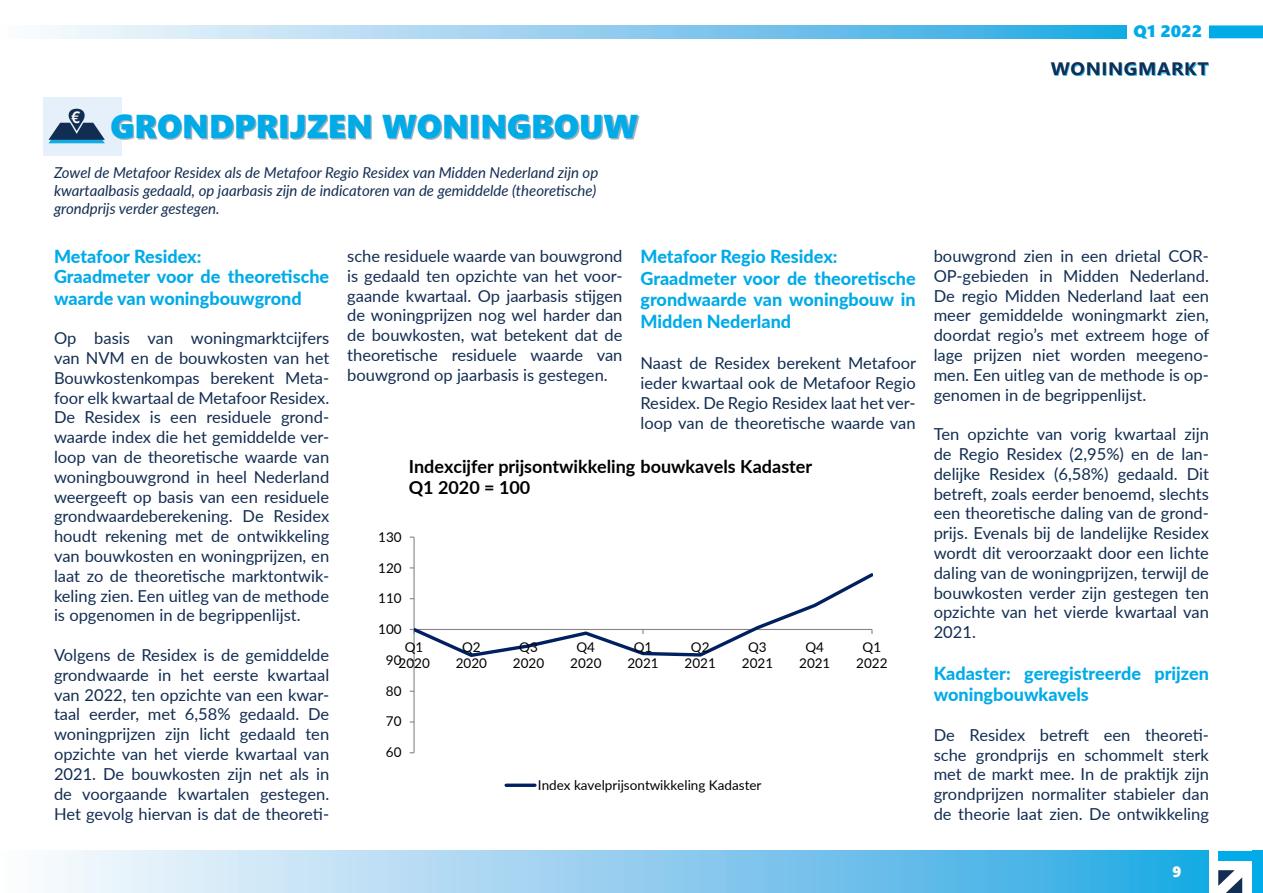
<style>
.page{position:relative;width:1263px;height:893px;background:#fff}
.page>*{position:absolute;margin:0;border:0;box-sizing:border-box;transform-origin:0 0}
.t1{font:33px "Segoe UI Black";color:#01abe8}
.t2{font:800 18px/21.6px "Lato";color:#01abe8}
.t3{font:700 18px/21.6px "Lato";color:#000}
.Alineastijl_5{font:700 18px "Segoe UI";letter-spacing:.035em;color:#132d53;scale:1.06 1}
.t4{font:16.5px/19.8px "Lato";color:#132d53;text-align:justify}
.t5{font:16.5px/19.8px "Lato";color:#112d52;text-align:justify}
.t6{font:16.5px "Segoe UI Black";color:#01abe8;scale:1.06 1}
.t7{font:700 15.9px "Trebuchet MS";color:#fff}
.t8{font:italic 15px/18px "Lato";color:#132d53}
.t9{font:15px "Segoe UI Black";color:#fffdf4}
.t10{font:13.5px/16.2px "Lato";color:#000;text-align:center}
</style>
<div class="page">
<hr style="left:413px;top:537px;width:2px;height:216px;background:#868686">
<svg style="left:410px;top:567px;width:463px;height:94px"></svg>
<hr style="left:506px;top:784px;width:29px;height:3px;background:#002060">
<div style="left:43px;top:97px;width:79px;height:58px;background:#e5f0fb"></div>
<svg style="left:48px;top:850px;width:1161px;height:43px;background:#91ceef"></svg>
<svg style="left:45px;top:25px;width:1082px;height:13px;background:#90ceef"></svg>
<div style="left:1218px;top:850px;width:45px;height:10px;background:#01abe8"></div>
<div style="left:1252px;top:850px;width:11px;height:43px;background:#01abe8"></div>
<svg style="left:1218px;top:870px;width:24px;height:23px"></svg>
<div style="left:1209px;top:25px;width:54px;height:13px;background:#01abe8;border:2px solid #01abe8"></div>
<div style="left:1051px;top:63px;width:158px;height:13px;background:#01abe8;opacity:.75"></div>
<div style="left:113px;top:116px;width:526px;height:24px;background:#7f96a7;opacity:.75"></div>
<svg style="left:49px;top:109px;width:56px;height:34px"></svg>
<p class="t7" style="left:71px;top:107px;width:11px">€</p>
<p class="t1" style="left:111px;top:102px;width:529px">GRONDPRIJZEN WONINGBOUW</p>
<p class="t8" style="left:54px;top:163px;width:546px">Zowel de Metafoor Residex als de Metafoor Regio Residex van Midden Nederland zijn op kwartaalbasis gedaald, op jaarbasis zijn de indicatoren van de gemiddelde (theoretische) grondprijs verder gestegen.</p>
<p class="t2" style="left:54px;top:245px;width:149px">Metafoor Residex:</p>
<p class="t2" style="left:54px;top:265px;width:277px">Graadmeter voor de theoretische waarde van woningbouwgrond</p>
<p class="t4" style="left:54px;top:328px;width:277px">Op basis van woningmarktcijfers van NVM en de bouwkosten van het Bouwkostenkompas berekent Meta&shy;foor elk kwartaal de Metafoor Residex.<br>De Residex is een residuele grond&shy;waarde index die het gemiddelde ver&shy;loop van de theoretische waarde van woningbouwgrond in heel Nederland weergeeft op basis van een residuele grondwaardeberekening. De Residex houdt rekening met de ontwikkeling van bouwkosten en woningprijzen, en laat zo de theoretische marktontwik&shy;keling zien. Een uitleg van de methode is opgenomen in de begrippenlijst.</p>
<p class="t4" style="left:54px;top:644px;width:277px">Volgens de Residex is de gemiddelde grondwaarde in het eerste kwartaal van 2022, ten opzichte van een kwar&shy;taal eerder, met 6,58% gedaald. De woningprijzen zijn licht gedaald ten opzichte van het vierde kwartaal van 2021. De bouwkosten zijn net als in de voorgaande kwartalen gestegen.<br>Het gevolg hiervan is dat de theoreti-</p>
<p class="t4" style="left:347px;top:245px;width:277px">sche residuele waarde van bouwgrond is gedaald ten opzichte van het voor&shy;gaande kwartaal. Op jaarbasis stijgen de woningprijzen nog wel harder dan de bouwkosten, wat betekent dat de theoretische residuele waarde van bouwgrond op jaarbasis is gestegen.</p>
<p class="t2" style="left:640px;top:245px;width:199px">Metafoor Regio Residex:</p>
<p class="t2" style="left:640px;top:267px;width:277px;text-align:justify">Graadmeter voor de theoretische grondwaarde van woningbouw in Midden Nederland</p>
<p class="t5" style="left:640px;top:353px;width:277px">Naast de Residex berekent Metafoor ieder kwartaal ook de Metafoor Regio Residex. De Regio Residex laat het ver&shy;loop van de theoretische waarde van</p>
<p class="t3" style="left:409px;top:455px;width:405px">Indexcijfer prijsontwikkeling bouwkavels Kadaster<br>Q1 2020 = 100</p>
<p class="t10" style="left:378px;top:528px;width:25px">130</p>
<p class="t10" style="left:378px;top:559px;width:25px">120</p>
<p class="t10" style="left:378px;top:590px;width:25px">110</p>
<p class="t10" style="left:378px;top:620px;width:25px">100</p>
<p class="t10" style="left:398px;top:638px;width:33px">Q1<br>2020</p>
<p class="t10" style="left:456px;top:638px;width:33px">Q2<br>2020</p>
<p class="t10" style="left:513px;top:638px;width:33px">Q3<br>2020</p>
<p class="t10" style="left:570px;top:638px;width:33px">Q4<br>2020</p>
<p class="t10" style="left:627px;top:638px;width:33px">Q1<br>2021</p>
<p class="t10" style="left:685px;top:638px;width:33px">Q2<br>2021</p>
<p class="t10" style="left:742px;top:638px;width:33px">Q3<br>2021</p>
<p class="t10" style="left:799px;top:638px;width:33px">Q4<br>2021</p>
<p class="t10" style="left:856px;top:638px;width:33px">Q1<br>2022</p>
<p class="t10" style="left:386px;top:651px;width:17px">90</p>
<p class="t10" style="left:386px;top:682px;width:17px">80</p>
<p class="t10" style="left:386px;top:713px;width:17px">70</p>
<p class="t10" style="left:386px;top:744px;width:17px">60</p>
<p class="t10" style="left:538px;top:776px;width:225px">Index kavelprijsontwikkeling Kadaster</p>
<p class="t6" style="left:1133px;top:19px;width:66px">Q1 2022</p>
<p class="Alineastijl_5" style="left:1051px;top:52px;width:150px">WONINGMARKT</p>
<p class="t5" style="left:934px;top:245px;width:277px">bouwgrond zien in een drietal COR-OP-gebieden in Midden Nederland.<br>De regio Midden Nederland laat een meer gemiddelde woningmarkt zien, doordat regio’s met extreem hoge of lage prijzen niet worden meegeno&shy;men. Een uitleg van de methode is op&shy;genomen in de begrippenlijst.</p>
<p class="t5" style="left:934px;top:424px;width:277px">Ten opzichte van vorig kwartaal zijn de Regio Residex (2,95%) en de lan&shy;delijke Residex (6,58%) gedaald. Dit betreft, zoals eerder benoemd, slechts een theoretische daling van de grond&shy;prijs. Evenals bij de landelijke Residex wordt dit veroorzaakt door een lichte daling van de woningprijzen, terwijl de bouwkosten verder zijn gestegen ten opzichte van het vierde kwartaal van 2021.</p>
<p class="t2" style="left:934px;top:661px;width:277px">Kadaster: geregistreerde prijzen woningbouwkavels</p>
<p class="t4" style="left:934px;top:724px;width:277px">De Residex betreft een theoreti&shy;sche grondprijs en schommelt sterk met de markt mee. In de praktijk zijn grondprijzen normaliter stabieler dan de theorie laat zien. De ontwikkeling</p>
<p class="t9" style="left:1172px;top:861px;width:10px">9</p>
</div>
